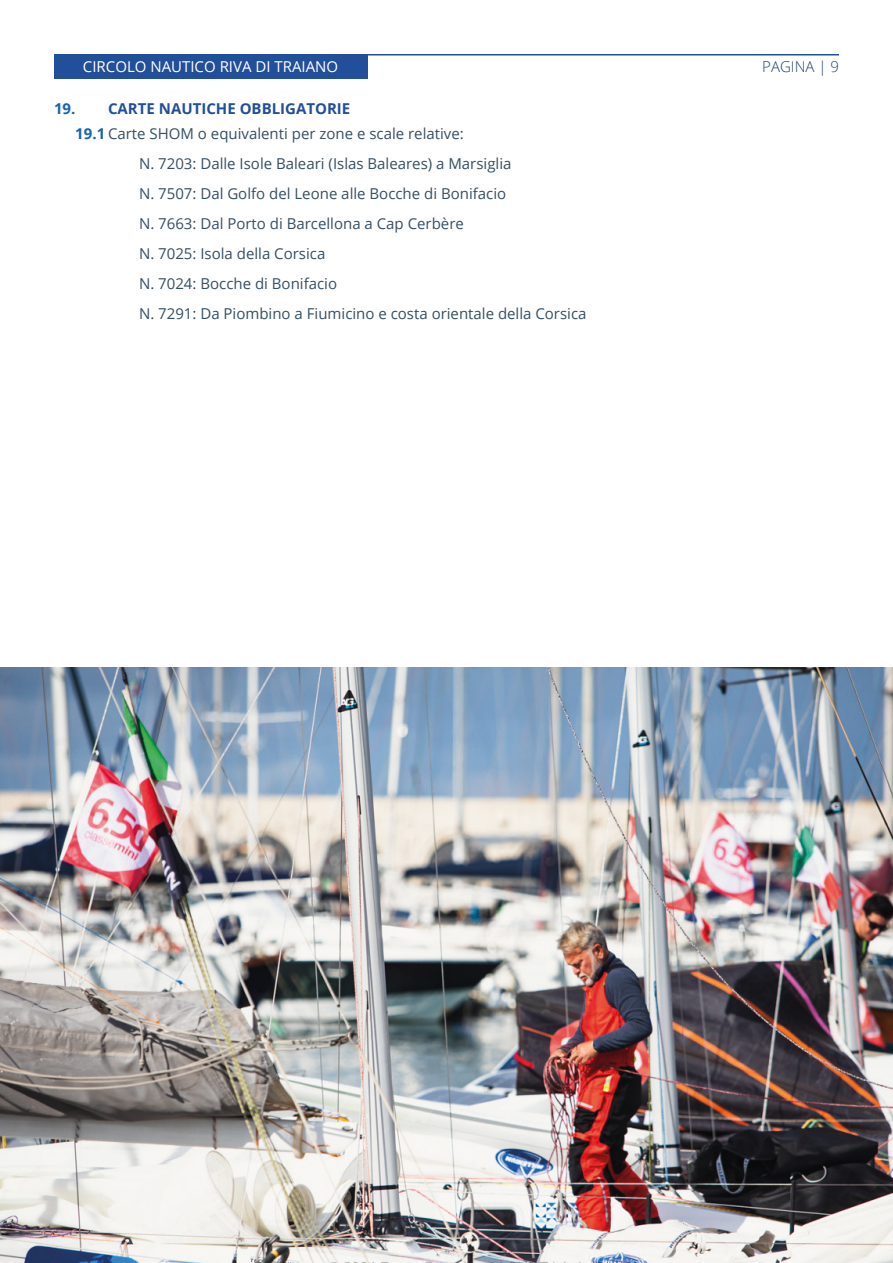
<style>
.page{position:relative;width:893px;height:1263px;background:#fff}
.page>*{position:absolute;margin:0;border:0;box-sizing:border-box;transform-origin:0 0}
.Heading_3_wrd_1{font:15px "Open Sans";color:#364e62}
.t1{font:700 15px "Open Sans";color:#224f99}
.t2{font:15px "Open Sans";color:#fff}
.t3{font:300 15px "Open Sans";color:#1e436f}
.s1{color:#1365ae}
.s2{font-weight:700;color:#1365ae}
</style>
<div class="page">
<div style="left:54px;top:54px;width:313px;height:25px;background:#224f99"></div>
<hr style="left:367px;top:54px;width:472px;height:2px;background:#224f99">
<img style="left:0;top:668px;width:893px;height:595px">
<p class="t2" style="left:83px;top:56px;width:257px">CIRCOLO NAUTICO RIVA DI TRAIANO</p>
<p class="t3" style="left:762px;top:56px;width:78px">PAGINA | 9</p>
<p class="t1" style="left:54px;top:97px;width:298px"><span class="s1">19.</span> CARTE NAUTICHE OBBLIGATORIE</p>
<p class="Heading_3_wrd_1" style="left:75px;top:123px;width:390px"><span class="s2">19.1</span> Carte SHOM o equivalenti per zone e scale relative:</p>
<p class="Heading_3_wrd_1" style="left:139px;top:153px;width:374px">N. 7203: Dalle Isole Baleari (Islas Baleares) a Marsiglia</p>
<p class="Heading_3_wrd_1" style="left:139px;top:183px;width:369px">N. 7507: Dal Golfo del Leone alle Bocche di Bonifacio</p>
<p class="Heading_3_wrd_1" style="left:139px;top:213px;width:326px">N. 7663: Dal Porto di Barcellona a Cap Cerbère</p>
<p class="Heading_3_wrd_1" style="left:139px;top:243px;width:188px">N. 7025: Isola della Corsica</p>
<p class="Heading_3_wrd_1" style="left:139px;top:273px;width:200px">N. 7024: Bocche di Bonifacio</p>
<p class="Heading_3_wrd_1" style="left:139px;top:303px;width:449px">N. 7291: Da Piombino a Fiumicino e costa orientale della Corsica</p>
</div>
